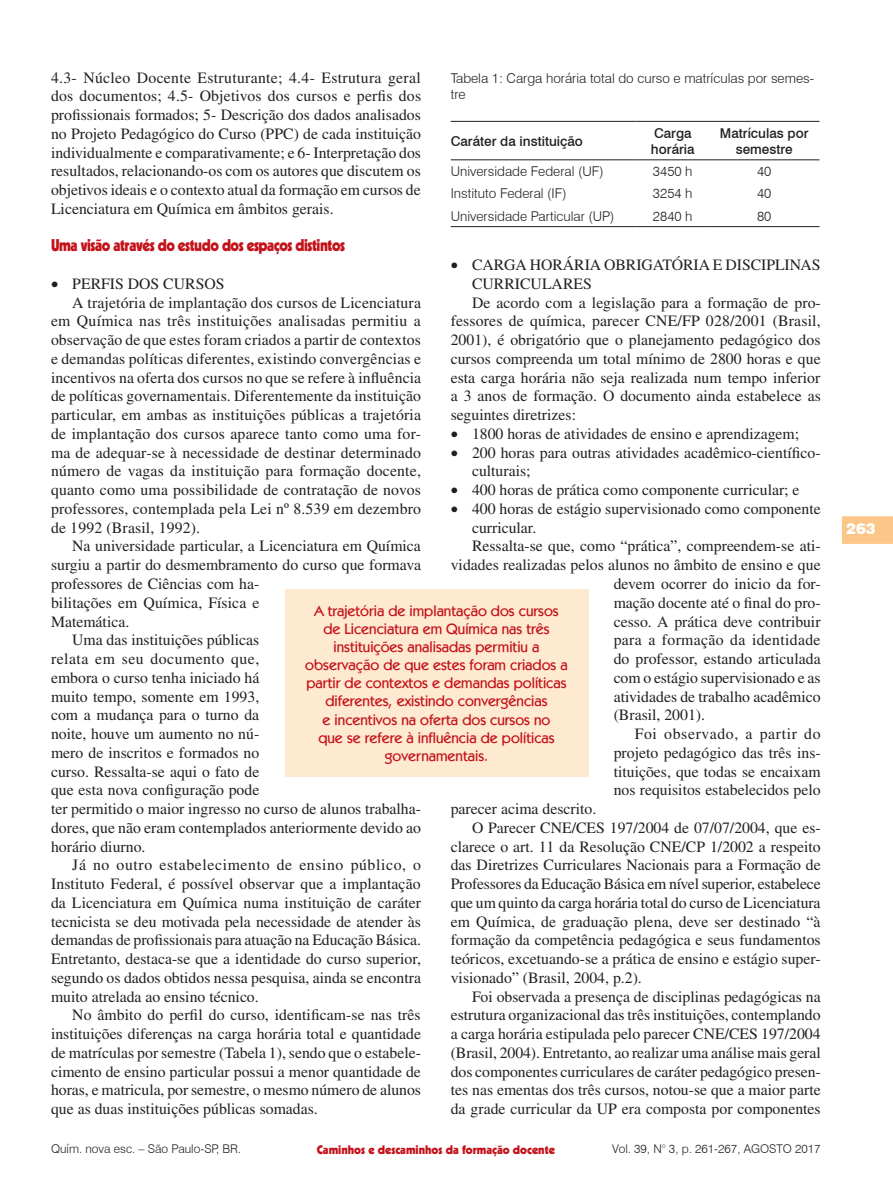
<style>
.page{position:relative;width:893px;height:1191px;background:#fff}
.page>*{position:absolute;margin:0;border:0;box-sizing:border-box;transform-origin:0 0}
.Seção{font:900 16.5px "Kabel";letter-spacing:-.03em;color:#c4121a;scale:.9 1}
.Tabulação{font:15.75px/18.8px "Times";color:#231f20;text-align:justify}
.Tabulação-2{font:15.75px "Times";letter-spacing:.02em;color:#231f20}
.Olho{font:500 15px/18px "Kabel IT Cby BT";color:#c4121a;text-align:center}
.t1{font:900 15px "Swiss 721 BT";color:#fff}
.Tabela{font:300 13.5px/16.2px "Swiss 721 BT";color:#231f20}
.Tabela-2{font:500 13.5px/16.2px "Swiss 721 BT";color:#231f20;text-align:center}
.t2{font:300 12px "Swiss 721 BT";color:#231f20}
.t3{font:900 12px "Kabel";color:#c4121a}
</style>
<div class="page">
<svg style="left:842px;top:516px;width:51px;height:28px"></svg>
<div style="left:285px;top:589px;width:303px;height:187px;background:#fee9d1"></div>
<hr style="left:451px;top:121px;width:186px;height:1px;background:#231f20">
<hr style="left:637px;top:121px;width:72px;height:1px;background:#231f20">
<hr style="left:709px;top:121px;width:110px;height:1px;background:#231f20">
<hr style="left:451px;top:159px;width:186px;height:1px;background:#231f20">
<hr style="left:637px;top:159px;width:72px;height:1px;background:#231f20">
<hr style="left:709px;top:159px;width:110px;height:1px;background:#231f20">
<hr style="left:451px;top:226px;width:186px;height:1px;background:#231f20">
<hr style="left:637px;top:226px;width:72px;height:1px;background:#231f20">
<hr style="left:709px;top:226px;width:110px;height:1px;background:#231f20">
<p class="Tabulação" style="left:51px;top:68px;width:372px">4.3- Núcleo Docente Estruturante; 4.4- Estrutura geral dos documentos; 4.5- Objetivos dos cursos e perfis dos profissionais formados; 5- Descrição dos dados analisados no Projeto Pedagógico do Curso (PPC) de cada instituição individualmente e comparativamente; e 6- Interpretação dos resultados, relacionando-os com os autores que discutem os objetivos ideais e o contexto atual da formação em cursos de Licenciatura em Química em âmbitos gerais.</p>
<p class="Seção" style="left:51px;top:235px;width:328px">Uma visão através do estudo dos espaços distintos</p>
<p class="Tabulação" style="left:51px;top:274px;width:175px">• PERFIS DOS CURSOS</p>
<p class="Tabulação" style="left:51px;top:293px;width:372px;text-indent:21px">A trajetória de implantação dos cursos de Licenciatura em Química nas três instituições analisadas permitiu a observação de que estes foram criados a partir de contextos e demandas políticas diferentes, existindo convergências e incentivos na oferta dos cursos no que se refere à influência de políticas governamentais. Diferentemente da instituição particular, em ambas as instituições públicas a trajetória de implantação dos cursos aparece tanto como uma for&shy;ma de adequar-se à necessidade de destinar determinado número de vagas da instituição para formação docente, quanto como uma possibilidade de contratação de novos professores, contemplada pela Lei nº 8.539 em dezembro de 1992 (Brasil, 1992).</p>
<p class="Tabulação" style="left:51px;top:537px;width:371px;text-align:left;text-indent:21px">Na universidade particular, a Licenciatura em Química surgiu a partir do desmembramento do curso que formava professores de Ciências com ha-<br>bilitações em Química, Física e<br>Matemática.</p>
<p class="Tabulação" style="left:51px;top:630px;width:371px;text-align:left;text-indent:21px">Uma das instituições públicas<br>relata em seu documento que,<br>embora o curso tenha iniciado há<br>muito tempo, somente em 1993,<br>com a mudança para o turno da<br>noite, houve um aumento no nú-<br>mero de inscritos e formados no<br>curso. Ressalta-se aqui o fato de<br>que esta nova configuração pode<br>ter permitido o maior ingresso no curso de alunos trabalha&shy;dores, que não eram contemplados anteriormente devido ao horário diurno.</p>
<p class="Tabulação" style="left:51px;top:855px;width:372px;text-indent:21px">Já no outro estabelecimento de ensino público, o Instituto Federal, é possível observar que a implantação da Licenciatura em Química numa instituição de caráter tecnicista se deu motivada pela necessidade de atender às demandas de profissionais para atuação na Educação Básica.<br>Entretanto, destaca-se que a identidade do curso superior, segundo os dados obtidos nessa pesquisa, ainda se encontra muito atrelada ao ensino técnico.</p>
<p class="Tabulação" style="left:51px;top:1005px;width:371px;text-indent:21px">No âmbito do perfil do curso, identificam-se nas três instituições diferenças na carga horária total e quantidade de matrículas por semestre (Tabela 1), sendo que o estabele&shy;cimento de ensino particular possui a menor quantidade de horas, e matricula, por semestre, o mesmo número de alunos que as duas instituições públicas somadas.</p>
<p class="Tabela" style="left:451px;top:70px;width:365px">Tabela 1: Carga horária total do curso e matrículas por semes&shy;tre</p>
<p class="Tabela-2" style="left:451px;top:133px;width:134px">Caráter da instituição</p>
<p class="Tabela-2" style="left:720px;top:125px;width:90px">Matrículas por semestre</p>
<p class="Tabela-2" style="left:654px;top:125px;width:39px">Carga</p>
<p class="Tabela-2" style="left:651px;top:141px;width:45px">horária</p>
<p class="Tabela" style="left:451px;top:163px;width:154px">Universidade Federal (UF)</p>
<p class="Tabela" style="left:653px;top:163px;width:41px">3450 h</p>
<p class="Tabela" style="left:757px;top:163px;width:16px">40</p>
<p class="Tabela" style="left:451px;top:185px;width:117px">Instituto Federal (IF)</p>
<p class="Tabela" style="left:653px;top:185px;width:41px">3254 h</p>
<p class="Tabela" style="left:757px;top:185px;width:16px">40</p>
<p class="Tabela" style="left:451px;top:208px;width:165px">Universidade Particular (UP)</p>
<p class="Tabela" style="left:653px;top:208px;width:41px">2840 h</p>
<p class="Tabela" style="left:757px;top:208px;width:16px">80</p>
<p class="Tabulação" style="left:472px;top:255px;width:350px;text-indent:-21px">• CARGA HORÁRIA OBRIGATÓRIA E DISCIPLINAS<br>CURRICULARES</p>
<p class="Tabulação" style="left:451px;top:293px;width:372px;text-indent:21px">De acordo com a legislação para a formação de pro&shy;fessores de química, parecer CNE/FP 028/2001 (Brasil, 2001), é obrigatório que o planejamento pedagógico dos cursos compreenda um total mínimo de 2800 horas e que esta carga horária não seja realizada num tempo inferior a 3 anos de formação. O documento ainda estabelece as seguintes diretrizes:</p>
<p class="Tabulação" style="left:451px;top:424px;width:350px">• 1800 horas de atividades de ensino e aprendizagem;</p>
<p class="Tabulação" style="left:472px;top:443px;width:350px;text-indent:-21px">• 200 horas para outras atividades acadêmico-científico&shy;culturais;</p>
<p class="Tabulação" style="left:451px;top:480px;width:350px">• 400 horas de prática como componente curricular; e</p>
<p class="Tabulação" style="left:472px;top:499px;width:350px;text-indent:-21px">• 400 horas de estágio supervisionado como componente curricular.</p>
<p class="Tabulação" style="left:472px;top:537px;width:350px">Ressalta-se que, como “prática”, compreendem-se ati-</p>
<p class="Tabulação" style="left:451px;top:555px;width:371px">vidades realizadas pelos alunos no âmbito de ensino e que</p>
<p class="Tabulação" style="left:614px;top:574px;width:209px">devem ocorrer do inicio da for-</p>
<p class="Tabulação" style="left:614px;top:593px;width:209px">mação docente até o final do pro-</p>
<p class="Tabulação" style="left:614px;top:612px;width:208px">cesso. A prática deve contribuir</p>
<p class="Tabulação-2" style="left:614px;top:631px;width:208px">para a formação da identidade</p>
<p class="Tabulação" style="left:614px;top:649px;width:209px">do professor, estando articulada</p>
<p class="Tabulação" style="left:614px;top:668px;width:208px">com o estágio supervisionado e as</p>
<p class="Tabulação" style="left:614px;top:687px;width:208px">atividades de trabalho acadêmico</p>
<p class="Tabulação" style="left:614px;top:705px;width:93px">(Brasil, 2001).</p>
<p class="Tabulação" style="left:614px;top:724px;width:209px;text-indent:21px">Foi observado, a partir do projeto pedagógico das três ins&shy;tituições, que todas se encaixam nos requisitos estabelecidos pelo</p>
<p class="Tabulação" style="left:451px;top:799px;width:147px">parecer acima descrito.</p>
<p class="Tabulação" style="left:451px;top:818px;width:371px;text-indent:21px">O Parecer CNE/CES 197/2004 de 07/07/2004, que es&shy;clarece o art. 11 da Resolução CNE/CP 1/2002 a respeito das Diretrizes Curriculares Nacionais para a Formação de Professores da Educação Básica em nível superior, estabelece que um quinto da carga horária total do curso de Licenciatura em Química, de graduação plena, deve ser destinado “à formação da competência pedagógica e seus fundamentos teóricos, excetuando-se a prática de ensino e estágio super&shy;visionado” (Brasil, 2004, p.2).</p>
<p class="Tabulação" style="left:451px;top:987px;width:371px;text-indent:21px">Foi observada a presença de disciplinas pedagógicas na estrutura organizacional das três instituições, contemplando a carga horária estipulada pelo parecer CNE/CES 197/2004 (Brasil, 2004). Entretanto, ao realizar uma análise mais geral dos componentes curriculares de caráter pedagógico presen&shy;tes nas ementas dos três cursos, notou-se que a maior parte da grade curricular da UP era composta por componentes</p>
<p class="Olho" style="left:305px;top:602px;width:264px">A trajetória de implantação dos cursos de Licenciatura em Química nas três instituições analisadas permitiu a observação de que estes foram criados a partir de contextos e demandas políticas diferentes, existindo convergências<br>e incentivos na oferta dos cursos no<br>que se refere à influência de políticas governamentais.</p>
<p class="t2" style="left:51px;top:1141px;width:192px">Quím. nova esc. – São Paulo-SP, BR.</p>
<p class="t2" style="left:612px;top:1141px;width:210px">Vol. 39, N° 3, p. 261-267, AGOSTO 2017</p>
<p class="t3" style="left:317px;top:1141px;width:240px">Caminhos e descaminhos da formação docente</p>
<p class="t1" style="left:846px;top:519px;width:31px">263</p>
</div>
